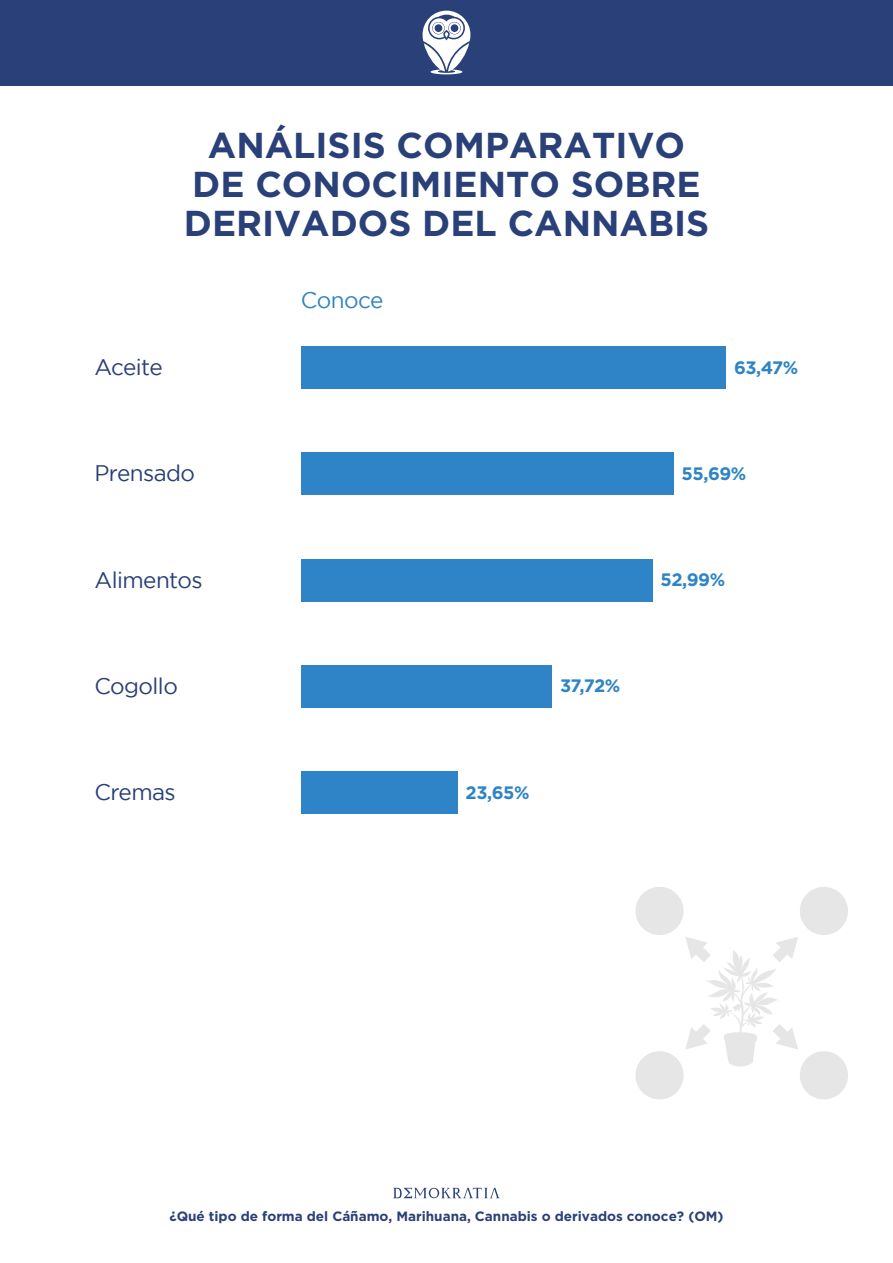
<style>
.page{position:relative;width:893px;height:1263px;background:#fff}
.page>*{position:absolute;margin:0;border:0;box-sizing:border-box;transform-origin:0 0}
.t1{font:700 36px/39px "Gotham";color:#2a4079;text-align:center}
.t2{font:22.5px "Gotham";letter-spacing:-.025em;color:#2a4079}
.t3{font:22.5px "Gotham";letter-spacing:-.025em;color:#2e84c6}
.t4{font:700 18px "Gotham";letter-spacing:-.035em;color:#2e84c6}
.t5{font:700 13.5px "Gotham";color:#2a4079}
</style>
<div class="page">
<div style="left:301px;top:452px;width:372px;height:43px;background:#2e84c6"></div>
<div style="left:301px;top:559px;width:351px;height:42px;background:#2e84c6"></div>
<div style="left:301px;top:346px;width:425px;height:43px;background:#2e84c6"></div>
<div style="left:301px;top:665px;width:251px;height:43px;background:#2e84c6"></div>
<div style="left:301px;top:771px;width:156px;height:43px;background:#2e84c6"></div>
<svg style="left:635px;top:887px;width:213px;height:212px"></svg>
<svg style="left:393px;top:1188px;width:107px;height:10px"></svg>
<div style="left:0;top:0;width:893px;height:85px;background:#2a4079"></div>
<svg style="left:423px;top:11px;width:47px;height:63px"></svg>
<h1 class="t1" style="left:184px;top:125px;width:527px">ANÁLISIS COMPARATIVO<br>DE CONOCIMIENTO SOBRE<br>DERIVADOS DEL CANNABIS</h1>
<h2 class="t3" style="left:301px;top:287px;width:84px">Conoce</h2>
<h2 class="t2" style="left:94px;top:355px;width:70px">Aceite</h2>
<h3 class="t4" style="left:734px;top:357px;width:66px">63,47%</h3>
<h2 class="t2" style="left:94px;top:461px;width:102px">Prensado</h2>
<h3 class="t4" style="left:682px;top:463px;width:66px">55,69%</h3>
<h2 class="t2" style="left:94px;top:567px;width:110px">Alimentos</h2>
<h3 class="t4" style="left:661px;top:569px;width:66px">52,99%</h3>
<h2 class="t2" style="left:94px;top:673px;width:85px">Cogollo</h2>
<h3 class="t4" style="left:560px;top:676px;width:62px">37,72%</h3>
<h2 class="t2" style="left:94px;top:780px;width:83px">Cremas</h2>
<h3 class="t4" style="left:466px;top:782px;width:66px">23,65%</h3>
<p class="t5" style="left:169px;top:1208px;width:556px">¿Qué tipo de forma del Cáñamo, Marihuana, Cannabis o derivados conoce? (OM)</p>
</div>
